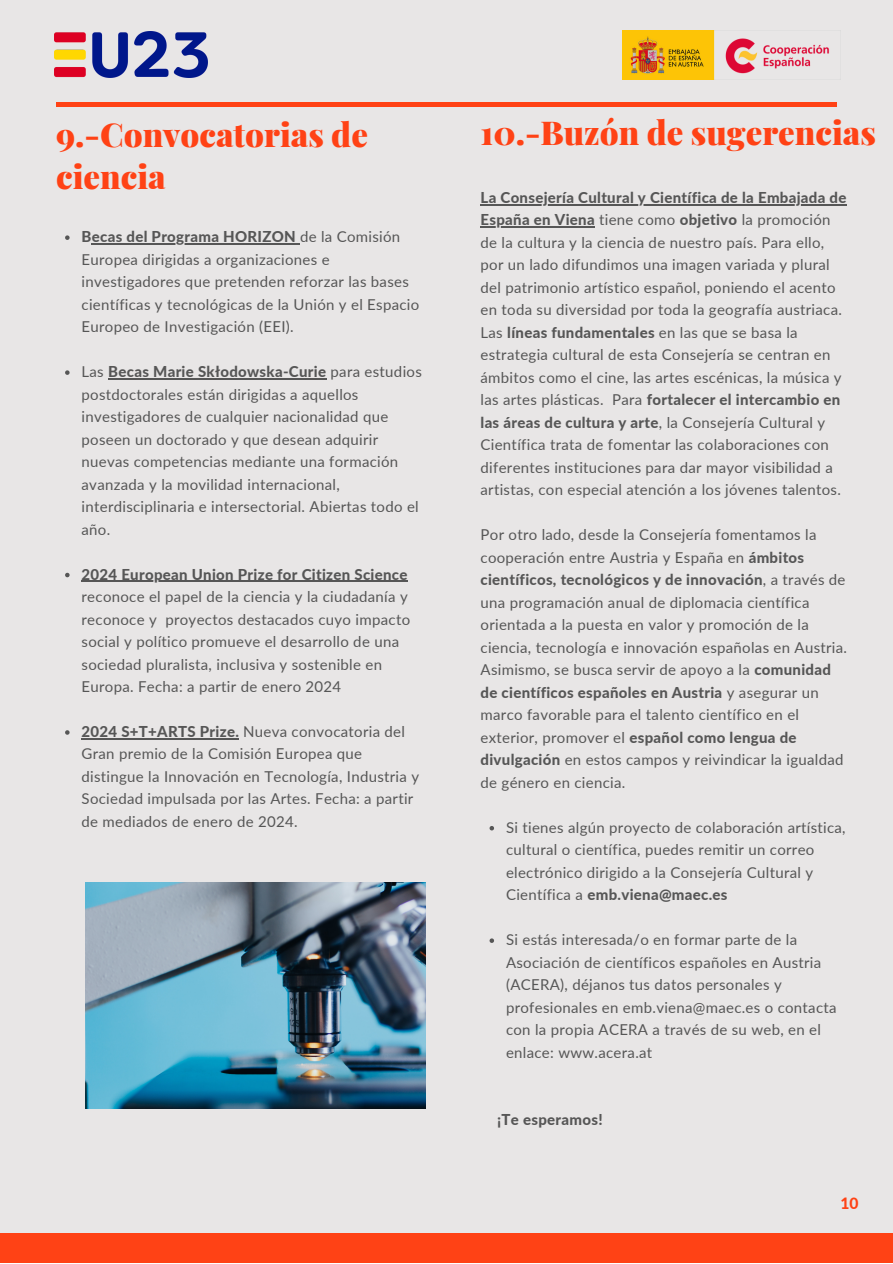
<style>
.page{position:relative;width:893px;height:1264px;background:#fff}
.page>*{position:absolute;margin:0;border:0;box-sizing:border-box;transform-origin:0 0}
.t1{font:900 33px/42.8px "Playfair Display";color:#ff4215}
.t2{font:800 15.6px "Lato";color:#ff4215}
.t3{font:15px/22.5px "Lato";letter-spacing:.02em;color:#565656}
.t4{font:800 15px "Lato";letter-spacing:.02em;color:#565656}
.s1{font-weight:800}
</style>
<div class="page">
<div style="left:0;top:0;width:892px;height:1262px;background:#e8e6e6"></div>
<div style="left:0;top:1233px;width:892px;height:29px;background:#ff4215"></div>
<hr style="left:56px;top:102px;width:780px;height:4px;background:#ff4215">
<img style="left:622px;top:30px;width:207px;height:50px">
<svg style="left:65px;top:235px;width:5px;height:5px"></svg>
<hr style="left:92px;top:243px;width:208px;height:1px;background:#565656">
<svg style="left:65px;top:370px;width:5px;height:5px"></svg>
<hr style="left:108px;top:378px;width:218px;height:1px;background:#565656">
<svg style="left:65px;top:573px;width:5px;height:4px"></svg>
<hr style="left:82px;top:580px;width:326px;height:2px;background:#565656">
<svg style="left:65px;top:730px;width:5px;height:4px"></svg>
<hr style="left:82px;top:738px;width:157px;height:1px;background:#565656">
<img style="left:55px;top:32px;width:153px;height:46px">
<img style="left:86px;top:882px;width:339px;height:226px">
<svg style="left:489px;top:826px;width:5px;height:4px"></svg>
<svg style="left:489px;top:938px;width:5px;height:4px"></svg>
<hr style="left:480px;top:204px;width:366px;height:1px;background:#565656">
<hr style="left:480px;top:226px;width:115px;height:2px;background:#565656">
<p class="t1" style="left:56px;top:112px;width:313px">9.-Convocatorias de ciencia</p>
<p class="t3" style="left:82px;top:225px;width:339px"><span class="s1">Becas del Programa HORIZON</span> de la Comisión Europea dirigidas a organizaciones e investigadores que pretenden reforzar las bases científicas y tecnológicas de la Unión y el Espacio Europeo de Investigación (EEI).</p>
<p class="t3" style="left:82px;top:360px;width:342px">Las <span class="s1">Becas Marie Skłodowska-Curie</span> para estudios postdoctorales están dirigidas a aquellos investigadores de cualquier nacionalidad que poseen un doctorado y que desean adquirir nuevas competencias mediante una formación avanzada y la movilidad internacional, interdisciplinaria e intersectorial. Abiertas todo el año.</p>
<p class="t3" style="left:82px;top:562px;width:330px"><span class="s1">2024 European Union Prize for Citizen Science </span>reconoce el papel de la ciencia y la ciudadanía y reconoce y proyectos destacados cuyo impacto social y político promueve el desarrollo de una sociedad pluralista, inclusiva y sostenible en Europa. Fecha: a partir de enero 2024</p>
<p class="t3" style="left:82px;top:720px;width:339px"><span class="s1">2024 S+T+ARTS Prize.</span> Nueva convocatoria del Gran premio de la Comisión Europea que distingue la Innovación en Tecnología, Industria y Sociedad impulsada por las Artes. Fecha: a partir de mediados de enero de 2024.</p>
<p class="t1" style="left:480px;top:110px;width:397px">10.-Buzón de sugerencias</p>
<p class="t3" style="left:480px;top:186px;width:367px"><span class="s1">La Consejería Cultural y Científica de la Embajada de España en Viena</span> tiene como <span class="s1">objetivo</span> la promoción de la cultura y la ciencia de nuestro país. Para ello, por un lado difundimos una imagen variada y plural del patrimonio artístico español, poniendo el acento en toda su diversidad por toda la geografía austriaca.</p>
<p class="t3" style="left:480px;top:321px;width:362px">Las <span class="s1">líneas fundamentales</span> en las que se basa la estrategia cultural de esta Consejería se centran en ámbitos como el cine, las artes escénicas, la música y las artes plásticas. Para <span class="s1">fortalecer el intercambio en las áreas de cultura y arte</span>, la Consejería Cultural y Científica trata de fomentar las colaboraciones con diferentes instituciones para dar mayor visibilidad a artistas, con especial atención a los jóvenes talentos.</p>
<p class="t3" style="left:480px;top:523px;width:368px">Por otro lado, desde la Consejería fomentamos la cooperación entre Austria y España en <span class="s1">ámbitos científicos, tecnológicos y de innovación</span>, a través de una programación anual de diplomacia científica orientada a la puesta en valor y promoción de la ciencia, tecnología e innovación españolas en Austria.</p>
<p class="t3" style="left:480px;top:658px;width:364px">Asimismo, se busca servir de apoyo a la <span class="s1">comunidad de científicos españoles en Austria</span> y asegurar un marco favorable para el talento científico en el exterior, promover el <span class="s1">español como lengua de divulgación</span> en estos campos y reivindicar la igualdad de género en ciencia.</p>
<p class="t3" style="left:506px;top:815px;width:341px">Si tienes algún proyecto de colaboración artística, cultural o científica, puedes remitir un correo electrónico dirigido a la Consejería Cultural y Científica a <span class="s1">emb.viena@maec.es</span></p>
<p class="t3" style="left:506px;top:928px;width:332px">Si estás interesada/o en formar parte de la Asociación de científicos españoles en Austria (ACERA), déjanos tus datos personales y profesionales en emb.viena@maec.es o contacta con la propia ACERA a través de su web, en el enlace: www.acera.at</p>
<p class="t4" style="left:497px;top:1110px;width:107px">¡Te esperamos!</p>
<p class="t2" style="left:840px;top:1193px;width:20px">10</p>
</div>
